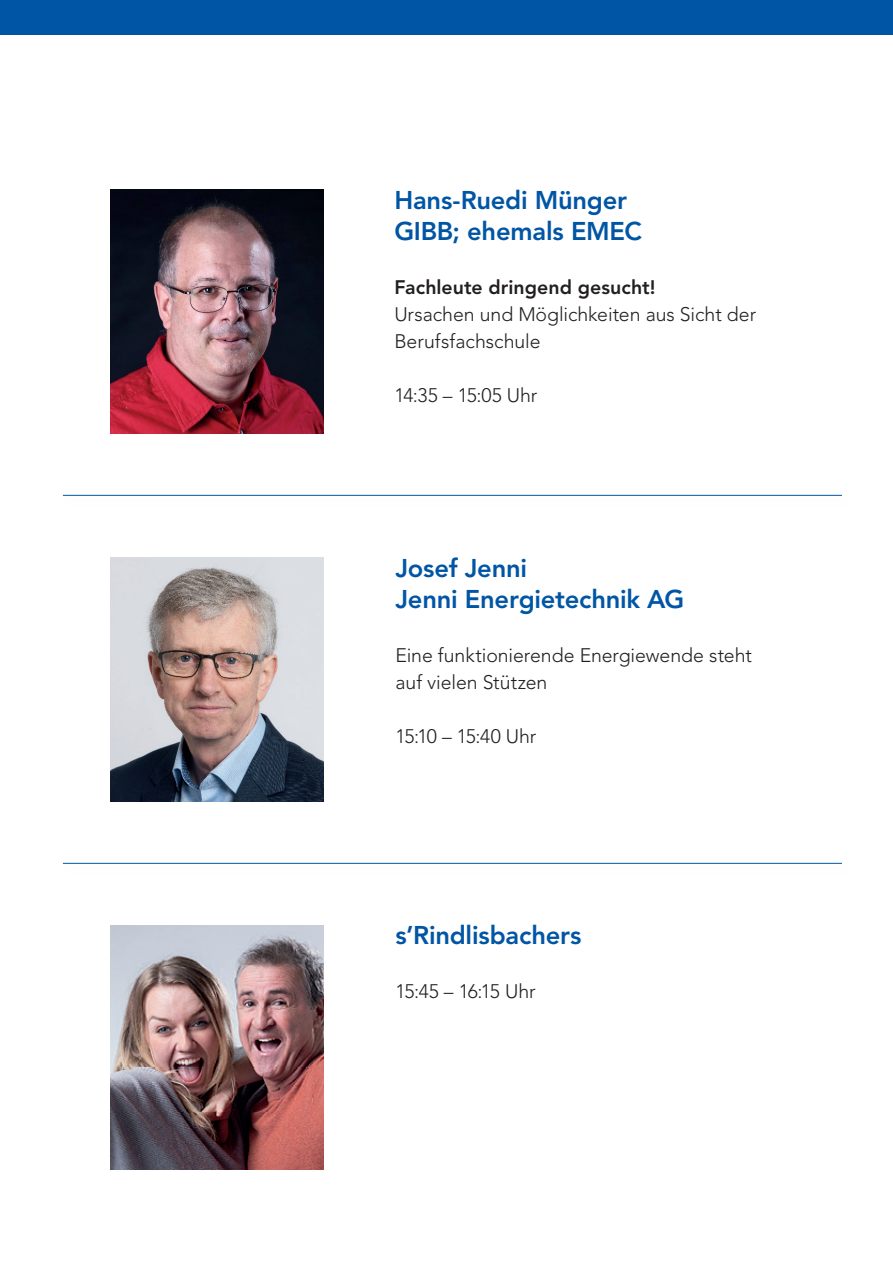
<style>
.page{position:relative;width:893px;height:1263px;background:#fff}
.page>*{position:absolute;margin:0;border:0;box-sizing:border-box;transform-origin:0 0}
.t1{font:800 25.5px/31.5px "Avenir LT Std";letter-spacing:-.01em;color:#0155a5}
.t2{font:300 19.5px/27px "Avenir LT Std";letter-spacing:-.005em;color:#231f20}
.t3{font:800 19.5px "Avenir LT Std";letter-spacing:.005em;color:#231f20}
.t4{font:300 19.5px "Avenir LT Std";letter-spacing:-.03em;color:#231f20}
</style>
<div class="page">
<div style="left:0;top:0;width:893px;height:34px;background:#0155a5"></div>
<img style="left:111px;top:189px;width:212px;height:244px">
<img style="left:111px;top:557px;width:212px;height:244px">
<img style="left:111px;top:925px;width:212px;height:244px">
<hr style="left:63px;top:495px;width:779px;height:1px;background:#0155a5">
<hr style="left:63px;top:863px;width:779px;height:1px;background:#0155a5">
<h1 class="t1" style="left:394px;top:184px;width:249px">Hans-Ruedi Münger<br>GIBB; ehemals EMEC</h1>
<p class="t3" style="left:394px;top:276px;width:263px">Fachleute dringend gesucht!</p>
<p class="t2" style="left:394px;top:301px;width:363px">Ursachen und Möglichkeiten aus Sicht der<br>Berufsfachschule</p>
<p class="t2" style="left:394px;top:382px;width:145px">14:35 – 15:05 Uhr</p>
<h1 class="t1" style="left:395px;top:552px;width:290px">Josef Jenni<br>Jenni Energietechnik AG</h1>
<p class="t2" style="left:395px;top:642px;width:358px">Eine funktionierende Energiewende steht auf vielen Stützen</p>
<p class="t2" style="left:395px;top:723px;width:142px">15:10 – 15:40 Uhr</p>
<h1 class="t1" style="left:395px;top:920px;width:188px">s’Rindlisbachers</h1>
<p class="t4" style="left:395px;top:980px;width:142px">15:45 – 16:15 Uhr</p>
</div>
